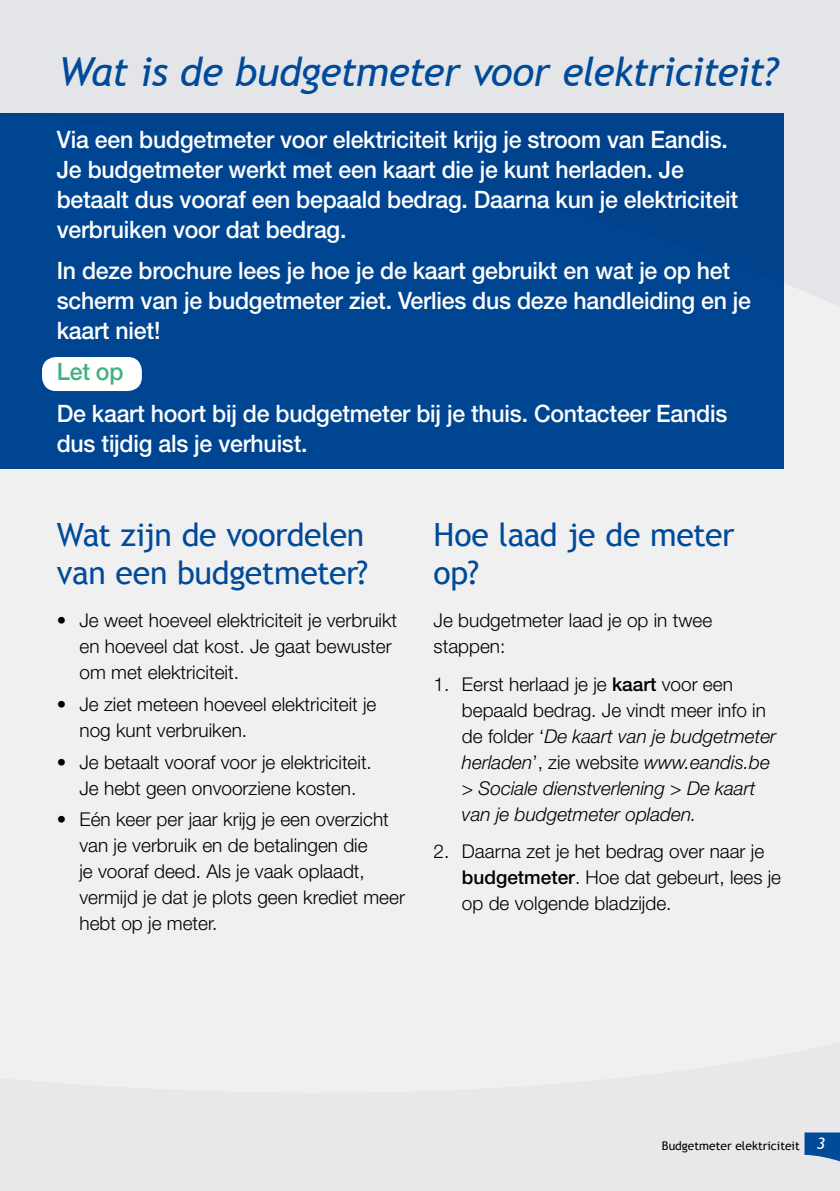
<style>
.page{position:relative;width:840px;height:1191px;background:#fff}
.page>*{position:absolute;margin:0;border:0;box-sizing:border-box;transform-origin:0 0}
.t1{font:italic 40px "Trebuchet MS";letter-spacing:-.03em;color:#004a9a}
.t2{font:32px/38.4px "Trebuchet MS";letter-spacing:-.015em;color:#004a9a}
.t3{font:500 24px/30px "Helvetica Neue LT Std";letter-spacing:-.01em;color:#fff;scale:.96 1}
.t4{font:500 24px "Helvetica Neue LT Std";color:#44b082;scale:.96 1}
.t5{font:300 19px/26px "Helvetica Neue LT Std";color:#000}
.t6{font:italic 300 19px/26px "Helvetica Neue LT Std";color:#000}
.t7{font:12px "Trebuchet MS";color:#000}
.s1{font-style:normal}
.s2{font-weight:500;font-style:normal}
.s3{font-weight:500}
.s4{font-style:italic;font-size:16px;color:#fff}
</style>
<div class="page">
<div style="left:0;top:0;width:839px;height:1191px;background:#f0f0f1"></div>
<div style="left:0;top:0;width:839px;height:315px;background:#e4e5e8"></div>
<svg style="left:804px;top:1132px;width:35px;height:29px"></svg>
<div style="left:0;top:113px;width:782px;height:356px;background:#004591"></div>
<div style="left:42px;top:357px;width:100px;height:34px;background:#fff;border-radius:14px"></div>
<h1 class="t1" style="left:59px;top:48px;width:719px">Wat is de budgetmeter voor elektriciteit?</h1>
<p class="t3" style="left:57px;top:124px;width:711px">Via een budgetmeter voor elektriciteit krijg je stroom van Eandis.<br>Je budgetmeter werkt met een kaart die je kunt herladen. Je betaalt dus vooraf een bepaald bedrag. Daarna kun je elektriciteit verbruiken voor dat bedrag.</p>
<p class="t3" style="left:57px;top:255px;width:724px">In deze brochure lees je hoe je de kaart gebruikt en wat je op het scherm van je budgetmeter ziet. Verlies dus deze handleiding en je kaart niet!</p>
<p class="t4" style="left:57px;top:357px;width:71px">Let op</p>
<p class="t3" style="left:57px;top:398px;width:699px">De kaart hoort bij de budgetmeter bij je thuis. Contacteer Eandis dus tijdig als je verhuist.</p>
<h2 class="t2" style="left:57px;top:516px;width:313px">Wat zijn de voordelen van een budgetmeter?</h2>
<p class="t5" style="left:79px;top:607px;width:319px;text-indent:-23px">• Je weet hoeveel elektriciteit je verbruikt en hoeveel dat kost. Je gaat bewuster om met elektriciteit.</p>
<p class="t5" style="left:79px;top:691px;width:298px;text-indent:-23px">• Je ziet meteen hoeveel elektriciteit je nog kunt verbruiken.</p>
<p class="t5" style="left:57px;top:748px;width:316px;text-align:center">• Je betaalt vooraf voor je elektriciteit.<br>Je hebt geen onvoorziene kosten.</p>
<p class="t5" style="left:79px;top:806px;width:327px;text-indent:-23px">• Eén keer per jaar krijg je een overzicht van je verbruik en de betalingen die<br>je vooraf deed. Als je vaak oplaadt, vermijd je dat je plots geen krediet meer hebt op je meter.</p>
<h2 class="t2" style="left:433px;top:516px;width:302px">Hoe laad je de meter op?</h2>
<p class="t5" style="left:433px;top:607px;width:280px">Je budgetmeter laad je op in twee stappen:</p>
<p class="t6" style="left:461px;top:670px;width:315px;text-indent:-28px"><span class="s1">1. Eerst herlaad je je</span> <span class="s2">kaart</span> <span class="s1">voor een bepaald bedrag. Je vindt meer info in de folder ‘</span>De kaart van je budgetmeter herladen<span class="s1">’, zie website</span> www.eandis.be &gt; Sociale dienstverlening &gt; De kaart van je budgetmeter opladen.</p>
<p class="t5" style="left:461px;top:838px;width:320px;text-indent:-28px">2. Daarna zet je het bedrag over naar je <span class="s3">budgetmeter</span>. Hoe dat gebeurt, lees je op de volgende bladzijde.</p>
<p class="t7" style="left:661px;top:1138px;width:165px">Budgetmeter elektriciteit <span class="s4">3</span></p>
</div>
